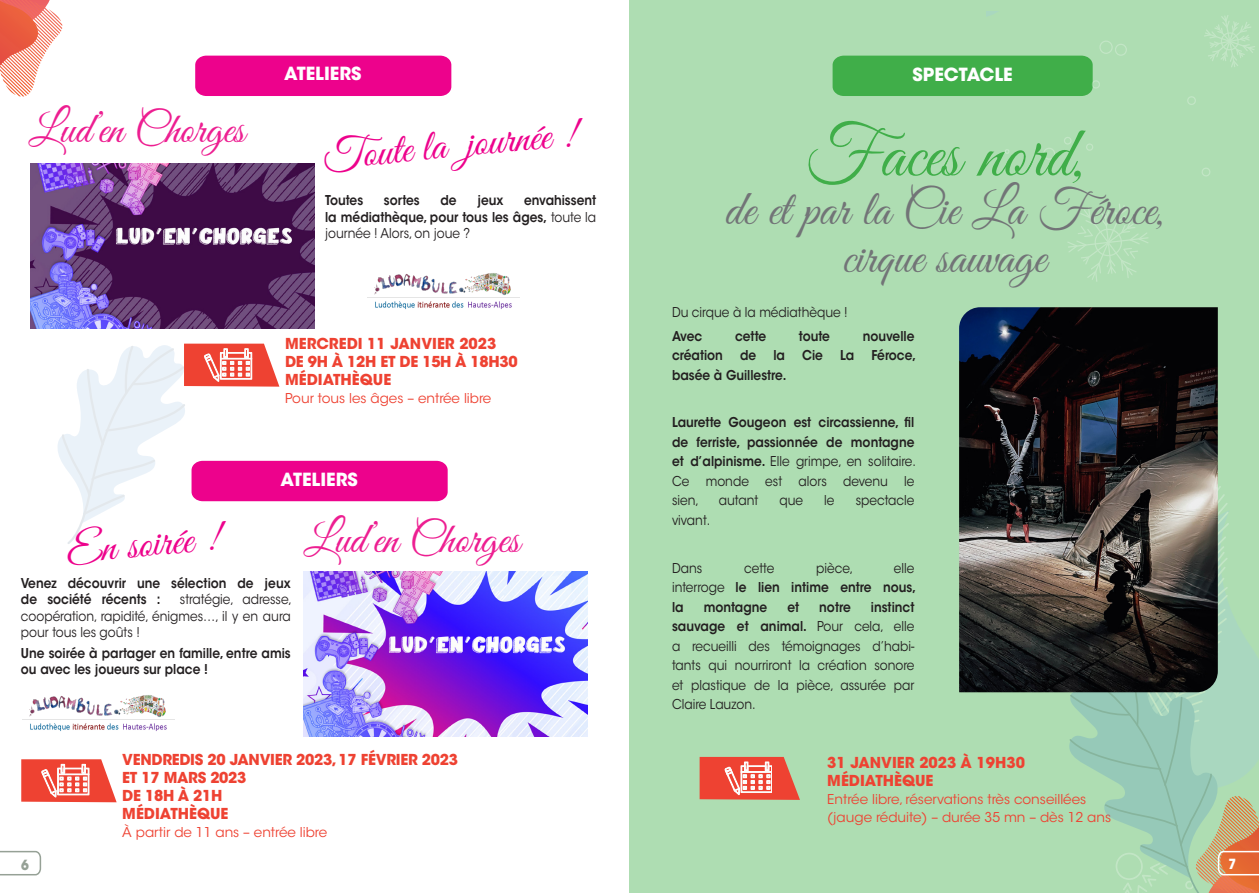
<style>
.page{position:relative;width:1259px;height:893px;background:#fff}
.page>*{position:absolute;margin:0;border:0;box-sizing:border-box;transform-origin:0 0}
.t1{font:72px "Great Vibes";color:#40ae49}
.t2{font:49.5px "Great Vibes";color:#727477}
.t3{font:43.5px "Great Vibes";color:#ed1e91}
.t4{font:43.5px "Great Vibes";color:#ed028c}
.t5{font:700 18px "ITC Avant Garde Std";color:#fff}
.t6{font:700 15px/18px "ITC Avant Garde Std";letter-spacing:-.02em;color:#ee4232}
.t7{font:700 15px "ITC Avant Garde Std";color:#ee4232}
.t8{font:700 13.95px "Avant Garde LT";color:#96a196;scale:.9 1}
.t9{font:700 13.95px "Avant Garde LT";color:#fff;scale:.9 1}
.t10{font:600 13.5px/19.5px "ITC Avant Garde Std";color:#231f20;scale:.9 1}
.t11{font:13.5px/19.5px "ITC Avant Garde Std";color:#231f20;text-align:justify;scale:.9 1}
.t12{font:13.5px/18px "ITC Avant Garde Std";color:#ee4232}
.s1{font-weight:400}
.s2{font-weight:600}
</style>
<div class="page">
<div style="left:629px;top:0;width:630px;height:893px;background:#aeddb2"></div>
<svg style="left:0;top:0;width:62px;height:96px"></svg>
<svg style="left:0;top:850px;width:42px;height:26px"></svg>
<svg style="left:699px;top:757px;width:101px;height:43px;background:#e96c5c"></svg>
<svg style="left:21px;top:759px;width:96px;height:43px"></svg>
<img style="left:304px;top:572px;width:284px;height:165px">
<img style="left:22px;top:695px;width:153px;height:36px">
<div style="left:195px;top:56px;width:256px;height:40px;background:#ed028c"></div>
<img style="left:367px;top:273px;width:153px;height:36px">
<svg style="left:58px;top:344px;width:390px;height:200px"></svg>
<img style="left:31px;top:164px;width:284px;height:165px">
<div style="left:1063px;top:137px;width:8px;height:8px;border:1px solid #fff;border-radius:50%"></div>
<div style="left:1043px;top:148px;width:12px;height:12px;border:1px solid #fff;border-radius:50%"></div>
<div style="left:1115px;top:44px;width:12px;height:12px;border:1px solid #fff;border-radius:50%"></div>
<svg style="left:1086px;top:143px;width:7px;height:8px"></svg>
<svg style="left:1002px;top:254px;width:5px;height:5px"></svg>
<svg style="left:1068px;top:204px;width:80px;height:78px"></svg>
<div style="left:832px;top:56px;width:268px;height:40px;background:#40ae49"></div>
<svg style="left:1005px;top:149px;width:4px;height:5px"></svg>
<svg style="left:1204px;top:15px;width:51px;height:52px"></svg>
<svg style="left:1202px;top:168px;width:8px;height:8px"></svg>
<svg style="left:1187px;top:96px;width:9px;height:9px"></svg>
<svg style="left:986px;top:11px;width:12px;height:5px"></svg>
<div style="left:1099px;top:40px;width:14px;height:14px;border:1px solid #fff;border-radius:50%"></div>
<svg style="left:1047px;top:447px;width:212px;height:446px"></svg>
<img style="left:959px;top:307px;width:258px;height:385px">
<p class="t3" style="left:29px;top:105px;width:217px">Lud’en Chorges</p>
<p class="t5" style="left:284px;top:62px;width:79px">ATELIERS</p>
<p class="t4" style="left:321px;top:132px;width:255px;rotate:-5deg">Toute la journée !</p>
<p class="t10" style="left:325px;top:192px;width:303px;line-height:16.5px;text-align:justify;text-indent:199px">envahissent la médiathèque, pour tous les âges, <span class="s1">toute la journée ! Alors, on joue ?</span></p>
<p class="t10" style="left:325px;top:190px;width:44px">Toutes</p>
<p class="t10" style="left:384px;top:190px;width:41px">sortes</p>
<p class="t10" style="left:440px;top:190px;width:19px">de</p>
<p class="t10" style="left:477px;top:190px;width:30px">jeux</p>
<p class="t7" style="left:285px;top:334px;width:213px">MERCREDI 11 JANVIER 2023</p>
<p class="t6" style="left:285px;top:353px;width:234px">DE 9H À 12H ET DE 15H À 18H30<br>MÉDIATHÈQUE</p>
<p class="t12" style="left:285px;top:390px;width:208px">Pour tous les âges – entrée libre</p>
<p class="t5" style="left:280px;top:467px;width:79px">ATELIERS</p>
<p class="t3" style="left:304px;top:515px;width:217px">Lud’en Chorges</p>
<p class="t4" style="left:64px;top:526px;width:155px;rotate:-5deg">En soirée !</p>
<p class="t10" style="left:21px;top:574px;width:301px;line-height:16.5px">Venez découvrir une sélection de jeux de société récents :</p>
<p class="t11" style="left:21px;top:591px;width:303px;line-height:16.5px;text-indent:159px">stratégie, adresse, coopération, rapidité, énigmes…, il y en aura pour tous les goûts !</p>
<p class="t10" style="left:21px;top:645px;width:301px;line-height:16.5px">Une soirée à partager en famille, entre amis ou avec les joueurs sur place !</p>
<p class="t6" style="left:122px;top:750px;width:337px">VENDREDIS 20 JANVIER 2023, 17 FÉVRIER 2023</p>
<p class="t6" style="left:122px;top:768px;width:126px">ET 17 MARS 2023<br>DE 18H À 21H<br>MÉDIATHÈQUE</p>
<p class="t12" style="left:122px;top:823px;width:206px">À partir de 11 ans – entrée libre</p>
<p class="t5" style="left:912px;top:62px;width:101px">SPECTACLE</p>
<p class="t1" style="left:805px;top:114px;width:280px">Faces nord,</p>
<p class="t2" style="left:725px;top:181px;width:440px">de et par la Cie La Féroce,</p>
<p class="t2" style="left:842px;top:229px;width:205px">cirque sauvage</p>
<p class="t11" style="left:672px;top:303px;width:197px">Du cirque à la médiathèque !</p>
<p class="t10" style="left:672px;top:326px;width:35px">Avec</p>
<p class="t10" style="left:735px;top:326px;width:36px">cette</p>
<p class="t10" style="left:799px;top:326px;width:36px">toute</p>
<p class="t10" style="left:862px;top:326px;width:59px">nouvelle</p>
<p class="t10" style="left:672px;top:346px;width:58px">création</p>
<p class="t10" style="left:740px;top:346px;width:19px">de</p>
<p class="t10" style="left:773px;top:346px;width:14px">la</p>
<p class="t10" style="left:802px;top:346px;width:25px">Cie</p>
<p class="t10" style="left:840px;top:346px;width:17px">La</p>
<p class="t10" style="left:871px;top:346px;width:51px">Féroce,</p>
<p class="t10" style="left:672px;top:365px;width:129px">basée à Guillestre.</p>
<p class="t10" style="left:672px;top:413px;width:272px;text-align:justify">Laurette Gougeon est circassienne, fil de ferriste, passionnée de montagne et d’alpinisme. <span class="s1">Elle grimpe, en solitaire.<br>Ce monde est alors devenu le sien,</span></p>
<p class="t11" style="left:719px;top:491px;width:45px">autant</p>
<p class="t11" style="left:779px;top:491px;width:28px">que</p>
<p class="t11" style="left:824px;top:491px;width:13px">le</p>
<p class="t11" style="left:856px;top:491px;width:67px">spectacle</p>
<p class="t11" style="left:672px;top:510px;width:44px">vivant.</p>
<p class="t11" style="left:672px;top:558px;width:35px">Dans</p>
<p class="t11" style="left:744px;top:558px;width:35px">cette</p>
<p class="t11" style="left:816px;top:558px;width:43px">pièce,</p>
<p class="t10" style="left:672px;top:558px;width:273px;text-indent:222px"><span class="s1">elle interroge</span> le lien intime entre nous, la</p>
<p class="t11" style="left:672px;top:597px;width:271px;text-indent:199px"><span class="s2">instinct sauvage et animal.</span> Pour cela, elle a recueilli des témoignages d’habi&shy;tants qui nourriront la création sonore et plastique de la pièce, assurée par Claire Lauzon.</p>
<p class="t10" style="left:703px;top:597px;width:72px">montagne</p>
<p class="t10" style="left:787px;top:597px;width:15px">et</p>
<p class="t10" style="left:819px;top:597px;width:37px">notre</p>
<p class="t7" style="left:827px;top:753px;width:199px">31 JANVIER 2023 À 19H30</p>
<p class="t7" style="left:827px;top:771px;width:108px">MÉDIATHÈQUE</p>
<p class="t12" style="left:827px;top:790px;width:285px">Entrée libre, réservations très conseillées (jauge réduite) – durée 35 mn – dès 12 ans</p>
<p class="t8" style="left:21px;top:856px;width:10px">6</p>
<p class="t9" style="left:1228px;top:855px;width:10px">7</p>
</div>
